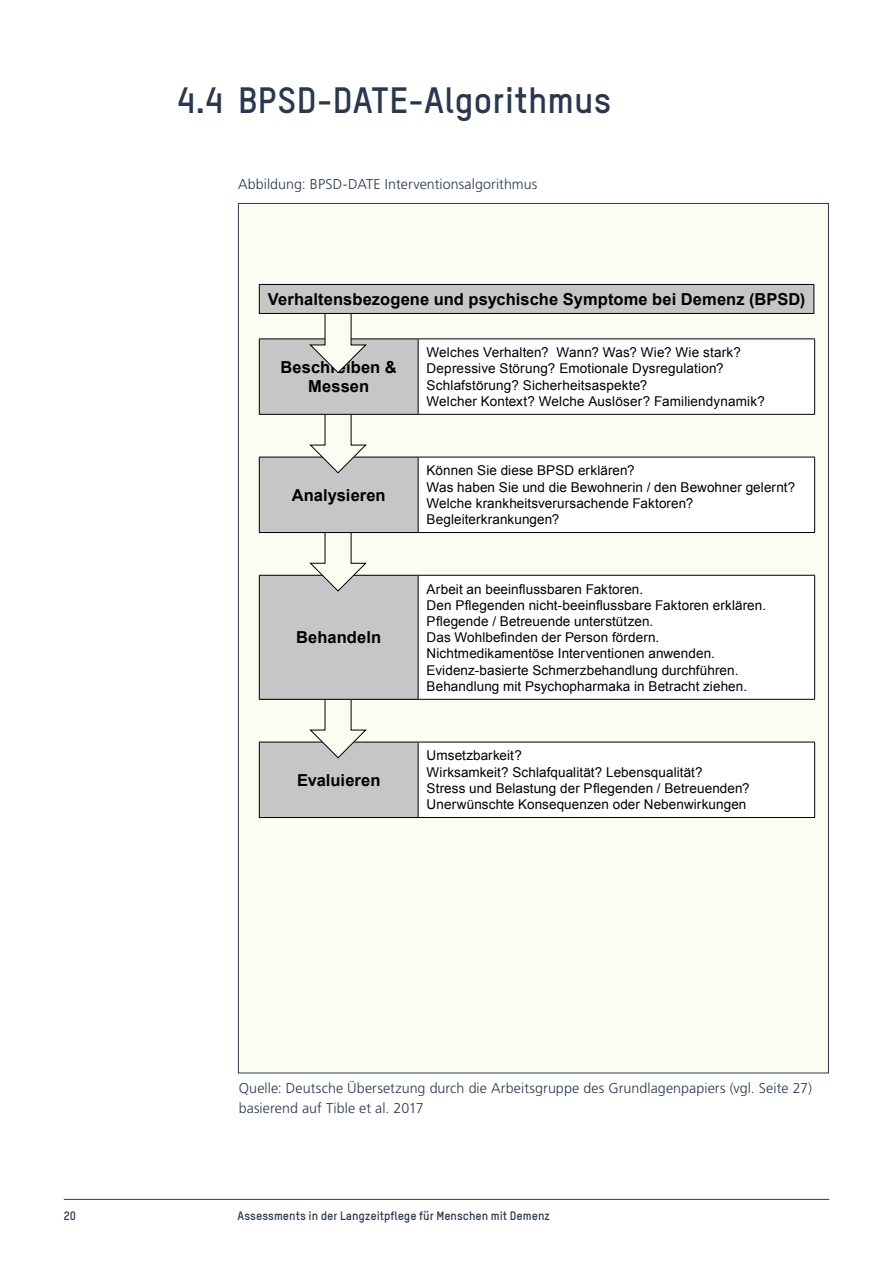
<style>
.page{position:relative;width:893px;height:1263px;background:#fff}
.page>*{position:absolute;margin:0;border:0;box-sizing:border-box;transform-origin:0 0}
.Titel{font:700 36px "TSTAR";letter-spacing:.005em;color:#2a384f}
.Lauftext_ohne_Einzug{font:700 16.5px/19.5px "Arial";letter-spacing:.005em;color:#000;text-align:center}
.Lauftext_ohne_Einzug-2{font:300 14.25px/19.5px "Frutiger";letter-spacing:.005em;color:#2a384f}
.Lauftext_DE{font:13.5px/16.2px "Arial";letter-spacing:.005em;color:#000}
.t1{font:700 12px "TSTAR";color:#2a384f}
</style>
<div class="page">
<hr style="left:64px;top:1199px;width:765px;height:1px;background:#2a384f">
<div style="left:238px;top:203px;width:591px;height:870px;background:#fcfcf3;border:1px solid #2a384f"></div>
<div style="left:259px;top:742px;width:159px;height:75px;background:#c6c6c6"></div>
<div style="left:418px;top:742px;width:397px;height:75px;background:#fff"></div>
<hr style="left:259px;top:742px;width:159px;height:1px;background:#000">
<hr style="left:259px;top:742px;width:1px;height:75px;background:#000">
<hr style="left:418px;top:742px;width:397px;height:1px;background:#000">
<hr style="left:418px;top:742px;width:1px;height:75px;background:#000">
<hr style="left:814px;top:742px;width:1px;height:75px;background:#000">
<hr style="left:259px;top:817px;width:159px;height:1px;background:#000">
<hr style="left:418px;top:817px;width:397px;height:1px;background:#000">
<svg style="left:309px;top:700px;width:58px;height:59px"></svg>
<div style="left:259px;top:575px;width:159px;height:124px;background:#c6c6c6"></div>
<div style="left:418px;top:575px;width:397px;height:124px;background:#fff"></div>
<hr style="left:259px;top:575px;width:159px;height:1px;background:#000">
<hr style="left:259px;top:576px;width:1px;height:123px;background:#000">
<hr style="left:418px;top:575px;width:397px;height:1px;background:#000">
<hr style="left:418px;top:576px;width:1px;height:123px;background:#000">
<hr style="left:814px;top:576px;width:1px;height:123px;background:#000">
<hr style="left:259px;top:699px;width:159px;height:1px;background:#000">
<hr style="left:418px;top:699px;width:397px;height:1px;background:#000">
<svg style="left:309px;top:533px;width:58px;height:59px"></svg>
<div style="left:259px;top:457px;width:159px;height:75px;background:#c6c6c6"></div>
<div style="left:418px;top:457px;width:397px;height:75px;background:#fff"></div>
<hr style="left:259px;top:457px;width:159px;height:1px;background:#000">
<hr style="left:259px;top:457px;width:1px;height:75px;background:#000">
<hr style="left:418px;top:457px;width:397px;height:1px;background:#000">
<hr style="left:418px;top:457px;width:1px;height:75px;background:#000">
<hr style="left:814px;top:457px;width:1px;height:75px;background:#000">
<hr style="left:259px;top:532px;width:159px;height:1px;background:#000">
<hr style="left:418px;top:532px;width:397px;height:1px;background:#000">
<svg style="left:309px;top:415px;width:58px;height:59px"></svg>
<div style="left:259px;top:339px;width:159px;height:75px;background:#c6c6c6"></div>
<div style="left:418px;top:339px;width:397px;height:75px;background:#fff"></div>
<hr style="left:259px;top:338px;width:159px;height:1px;background:#000">
<hr style="left:259px;top:339px;width:1px;height:75px;background:#000">
<hr style="left:418px;top:338px;width:397px;height:1px;background:#000">
<hr style="left:418px;top:339px;width:1px;height:75px;background:#000">
<hr style="left:814px;top:339px;width:1px;height:75px;background:#000">
<hr style="left:259px;top:414px;width:159px;height:1px;background:#000">
<hr style="left:418px;top:414px;width:397px;height:1px;background:#000">
<svg style="left:309px;top:314px;width:58px;height:60px"></svg>
<div style="left:259px;top:284px;width:555px;height:29px;background:#c6c6c6"></div>
<hr style="left:259px;top:284px;width:555px;height:1px;background:#000">
<svg style="left:259px;top:285px;width:1px;height:28px"></svg>
<svg style="left:813px;top:285px;width:1px;height:28px"></svg>
<hr style="left:259px;top:313px;width:555px;height:1px;background:#000">
<p class="Titel" style="left:176px;top:77px;width:436px">4.4 BPSD-DATE-Algorithmus</p>
<p class="Lauftext_ohne_Einzug-2" style="left:238px;top:175px;width:301px">Abbildung: BPSD-DATE Interventionsalgorithmus</p>
<p class="Lauftext_ohne_Einzug" style="left:268px;top:290px;width:539px">Verhaltensbezogene und psychische Symptome bei Demenz (BPSD)</p>
<p class="Lauftext_ohne_Einzug" style="left:281px;top:358px;width:118px">Beschreiben &amp;<br>Messen</p>
<p class="Lauftext_ohne_Einzug" style="left:292px;top:486px;width:96px">Analysieren</p>
<p class="Lauftext_ohne_Einzug" style="left:296px;top:628px;width:86px">Behandeln</p>
<p class="Lauftext_ohne_Einzug" style="left:297px;top:771px;width:85px">Evaluieren</p>
<p class="Lauftext_DE" style="left:427px;top:344px;width:316px">Welches Verhalten? Wann? Was? Wie? Wie stark?</p>
<p class="Lauftext_DE" style="left:427px;top:361px;width:299px">Depressive Störung? Emotionale Dysregulation?<br>Schlafstörung? Sicherheitsaspekte?</p>
<p class="Lauftext_DE" style="left:427px;top:393px;width:340px">Welcher Kontext? Welche Auslöser? Familiendynamik?</p>
<p class="Lauftext_DE" style="left:427px;top:463px;width:210px">Können Sie diese BPSD erklären?</p>
<p class="Lauftext_DE" style="left:427px;top:479px;width:370px">Was haben Sie und die Bewohnerin / den Bewohner gelernt?</p>
<p class="Lauftext_DE" style="left:427px;top:495px;width:268px">Welche krankheitsverursachende Faktoren?</p>
<p class="Lauftext_DE" style="left:427px;top:511px;width:134px">Begleiterkrankungen?</p>
<p class="Lauftext_DE" style="left:427px;top:581px;width:218px">Arbeit an beeinflussbaren Faktoren.</p>
<p class="Lauftext_DE" style="left:427px;top:597px;width:341px">Den Pflegenden nicht-beeinflussbare Faktoren erklären.</p>
<p class="Lauftext_DE" style="left:427px;top:613px;width:228px">Pflegende / Betreuende unterstützen.</p>
<p class="Lauftext_DE" style="left:427px;top:629px;width:234px">Das Wohlbefinden der Person fördern.</p>
<p class="Lauftext_DE" style="left:427px;top:646px;width:290px">Nichtmedikamentöse Interventionen anwenden.</p>
<p class="Lauftext_DE" style="left:427px;top:662px;width:313px">Evidenz-basierte Schmerzbehandlung durchführen.</p>
<p class="Lauftext_DE" style="left:427px;top:678px;width:322px">Behandlung mit Psychopharmaka in Betracht ziehen.</p>
<p class="Lauftext_DE" style="left:427px;top:748px;width:97px">Umsetzbarkeit?</p>
<p class="Lauftext_DE" style="left:427px;top:764px;width:278px">Wirksamkeit? Schlafqualität? Lebensqualität?</p>
<p class="Lauftext_DE" style="left:427px;top:780px;width:325px">Stress und Belastung der Pflegenden / Betreuenden?</p>
<p class="Lauftext_DE" style="left:427px;top:796px;width:321px">Unerwünschte Konsequenzen oder Nebenwirkungen</p>
<p class="Lauftext_ohne_Einzug-2" style="left:239px;top:1078px;width:575px">Quelle: Deutsche Übersetzung durch die Arbeitsgruppe des Grundlagenpapiers (vgl. Seite 27) basierend auf Tible et al. 2017</p>
<p class="t1" style="left:64px;top:1208px;width:14px">20</p>
<p class="t1" style="left:238px;top:1208px;width:314px">Assessments in der Langzeitpflege für Menschen mit Demenz</p>
</div>
